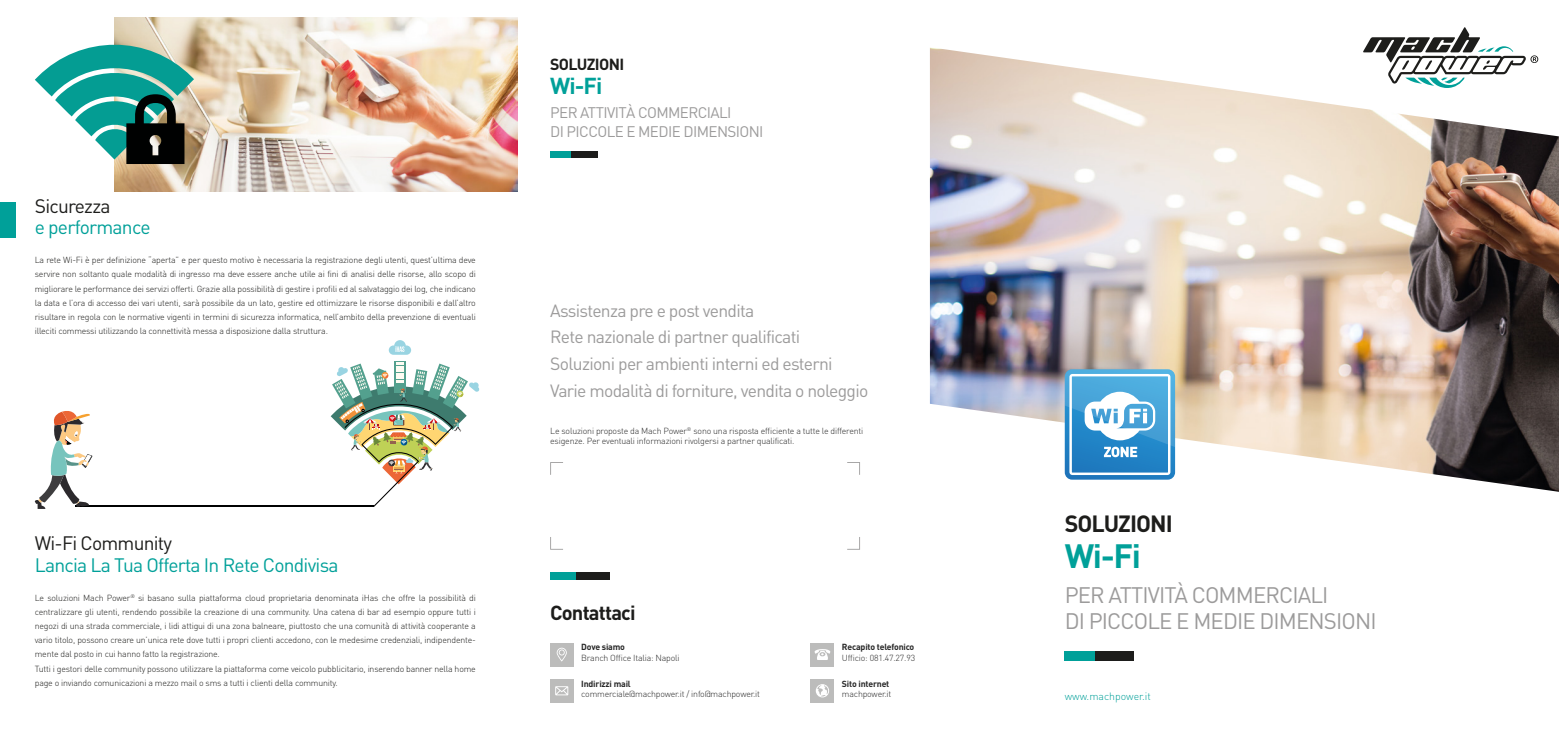
<style>
.page{position:relative;width:1559px;height:737px;background:#fff}
.page>*{position:absolute;margin:0;border:0;box-sizing:border-box;transform-origin:0 0}
.t1{font:700 33.34px "DIN";color:#00a099}
.t2{font:700 23.19px "DIN";letter-spacing:-.04em;color:#1d1d1b}
.t3{font:700 22.75px "DIN";color:#00a099}
.t4{font:22.22px/26.1px "DIN";letter-spacing:-.04em;color:#9c9b9b}
.t5{font:700 20.12px "DIN";letter-spacing:-.04em;color:#1d1d1b}
.t6{font:19.25px "DIN";letter-spacing:-.04em;color:#00a099}
.t7{font:19.25px "DIN";letter-spacing:-.04em;color:#1d1d1b}
.t8{font:17.5px/26.6px "DIN";letter-spacing:-.04em;color:#9c9b9b}
.t9{font:700 15.84px "DIN";letter-spacing:-.04em;color:#1d1d1b}
.t10{font:15.22px/19px "DIN";letter-spacing:-.04em;color:#9c9b9b}
.t11{font:300 10.5px "DIN";color:#00a099}
.t12{font:300 8.75px/14.3px "DIN";letter-spacing:-.02em;color:#1d1d1b}
.t13{font:300 8.75px/10.8px "DIN";letter-spacing:-.02em;color:#272727}
.t14{font:700 8.75px "DIN";letter-spacing:-.02em;color:#272727}
.s1{font-size:15.05px}
</style>
<div class="page">
<img style="left:115px;top:17px;width:402px;height:174px">
<img style="left:930px;top:47px;width:629px;height:445px">
<svg style="left:1363px;top:27px;width:175px;height:61px"></svg>
<div style="left:1065px;top:651px;width:38px;height:9px;background:#00a099"></div>
<div style="left:1095px;top:651px;width:38px;height:9px;background:#1d1d1b"></div>
<div style="left:550px;top:152px;width:26px;height:6px;background:#00a099"></div>
<div style="left:571px;top:152px;width:26px;height:6px;background:#1d1d1b"></div>
<div style="left:0;top:202px;width:16px;height:35px;background:#00a099"></div>
<svg style="left:1065px;top:369px;width:110px;height:110px"></svg>
<div style="left:394px;top:361px;width:11px;height:31px;background:#53a08e"></div>
<svg style="left:331px;top:362px;width:148px;height:145px"></svg>
<svg style="left:389px;top:340px;width:22px;height:15px"></svg>
<hr style="left:76px;top:506px;width:298px;height:1px;background:#000101">
<svg style="left:35px;top:411px;width:57px;height:98px"></svg>
<div style="left:550px;top:572px;width:33px;height:8px;background:#00a099"></div>
<div style="left:576px;top:572px;width:34px;height:8px;background:#1d1d1b"></div>
<div style="left:550px;top:643px;width:23px;height:23px;background:#bcbcbb"></div>
<svg style="left:557px;top:647px;width:10px;height:14px"></svg>
<div style="left:550px;top:679px;width:23px;height:23px;background:#bcbcbb"></div>
<svg style="left:555px;top:686px;width:13px;height:9px"></svg>
<div style="left:811px;top:679px;width:23px;height:23px;background:#bcbcbb"></div>
<svg style="left:816px;top:684px;width:13px;height:13px"></svg>
<div style="left:811px;top:643px;width:23px;height:23px;background:#bcbcbb"></div>
<svg style="left:814px;top:649px;width:17px;height:11px"></svg>
<svg style="left:847px;top:462px;width:13px;height:13px"></svg>
<svg style="left:550px;top:462px;width:13px;height:13px"></svg>
<svg style="left:550px;top:537px;width:13px;height:12px"></svg>
<svg style="left:847px;top:537px;width:13px;height:12px"></svg>
<svg style="left:35px;top:34px;width:159px;height:130px"></svg>
<h3 class="t7" style="left:35px;top:194px;width:77px">Sicurezza</h3>
<h3 class="t6" style="left:35px;top:215px;width:117px">e performance</h3>
<p class="t12" style="left:35px;top:253px;width:442px;text-align:justify">La rete Wi-Fi è per definizione “aperta” e per questo motivo è necessaria la registrazione degli utenti, quest’ultima deve servire non soltanto quale modalità di ingresso ma deve essere anche utile ai fini di analisi delle risorse, allo scopo di migliorare le performance dei servizi offerti. Grazie alla possibilità di gestire i profili ed al salvataggio dei log, che indicano la data e l’ora di accesso dei vari utenti, sarà possibile da un lato, gestire ed ottimizzare le risorse disponibili e dall’altro risultare in regola con le normative vigenti in termini di sicurezza informatica, nell’ambito della prevenzione di eventuali illeciti commessi utilizzando la connettività messa a disposizione dalla struttura.</p>
<h3 class="t7" style="left:35px;top:531px;width:139px">Wi-Fi Community</h3>
<h3 class="t6" style="left:35px;top:553px;width:305px">Lancia La Tua Offerta In Rete Condivisa</h3>
<p class="t12" style="left:35px;top:590px;width:442px">Le soluzioni Mach Power<sup>®</sup> si basano sulla piattaforma cloud proprietaria denominata iHas che offre la possibilità di centralizzare gli utenti, rendendo possibile la creazione di una community. Una catena di bar ad esempio oppure tutti i negozi di una strada commerciale, i lidi attigui di una zona balneare, piuttosto che una comunità di attività cooperante a vario titolo, possono creare un’unica rete dove tutti i propri clienti accedono, con le medesime credenziali, indipendente&shy;mente dal posto in cui hanno fatto la registrazione.<br>Tutti i gestori delle community possono utilizzare la piattaforma come veicolo pubblicitario, inserendo banner nella home page o inviando comunicazioni a mezzo mail o sms a tutti i clienti della community.</p>
<h3 class="t9" style="left:550px;top:53px;width:75px">SOLUZIONI</h3>
<h3 class="t3" style="left:550px;top:71px;width:54px">Wi-Fi</h3>
<h3 class="t10" style="left:550px;top:103px;width:215px">PER ATTIVIT<span class="s1">À</span> COMMERCIALI<br>DI PICCOLE E MEDIE DIMENSIONI</h3>
<h3 class="t8" style="left:550px;top:297px;width:320px">Assistenza pre e post vendita<br>Rete nazionale di partner qualificati Soluzioni per ambienti interni ed esterni Varie modalità di forniture, vendita o noleggio</h3>
<p class="t13" style="left:550px;top:425px;width:315px">Le soluzioni proposte da Mach Power<sup>®</sup> sono una risposta efficiente a tutte le differenti esigenze. Per eventuali informazioni rivolgersi a partner qualificati.</p>
<h3 class="t5" style="left:550px;top:599px;width:87px">Contattaci</h3>
<p class="t14" style="left:581px;top:641px;width:45px">Dove siamo</p>
<p class="t13" style="left:581px;top:652px;width:100px">Branch Office Italia: Napoli</p>
<p class="t14" style="left:581px;top:678px;width:51px">Indirizzi mail</p>
<p class="t13" style="left:581px;top:689px;width:180px">commerciale@machpower.it / info@machpower.it</p>
<p class="t14" style="left:842px;top:641px;width:74px">Recapito telefonico</p>
<p class="t13" style="left:842px;top:652px;width:75px">Ufficio: 081.47.27.93</p>
<p class="t14" style="left:842px;top:678px;width:49px">Sito internet</p>
<p class="t13" style="left:842px;top:689px;width:51px">machpower.it</p>
<h2 class="t2" style="left:1065px;top:508px;width:110px">SOLUZIONI</h2>
<h1 class="t1" style="left:1065px;top:534px;width:78px">Wi-Fi</h1>
<h3 class="t4" style="left:1065px;top:581px;width:313px">PER ATTIVITÀ COMMERCIALI<br>DI PICCOLE E MEDIE DIMENSIONI</h3>
<p class="t11" style="left:1065px;top:689px;width:88px">www.machpower.it</p>
</div>
